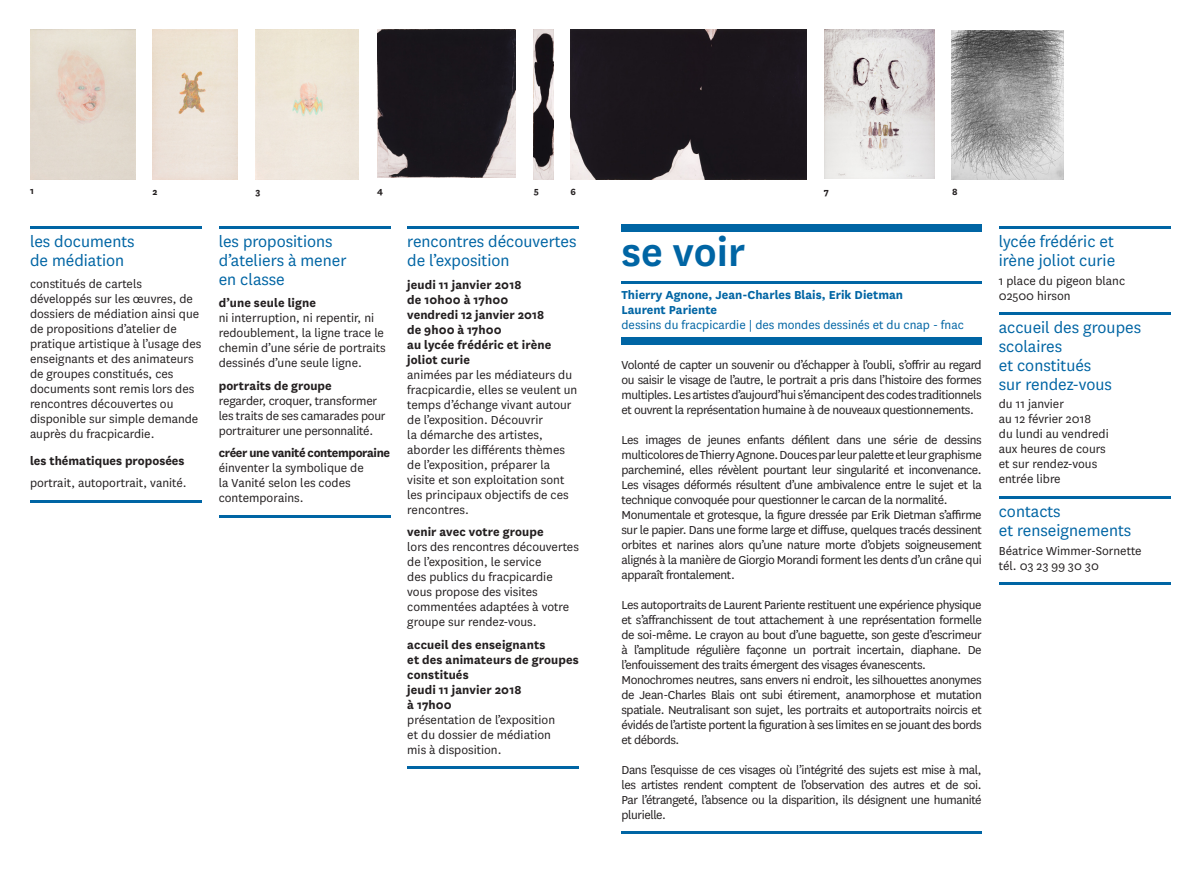
<style>
.page{position:relative;width:1200px;height:893px;background:#fff}
.page>*{position:absolute;margin:0;border:0;box-sizing:border-box;transform-origin:0 0}
.t1{font:600 45px "National";color:#0065a4}
.t2{font:18px/18.8px "National";color:#0065a4}
.Pa3{font:13.5px/15px "National";color:#231f20;text-align:justify}
.t3{font:700 13.5px/15px "National";letter-spacing:.005em;color:#231f20}
.t4{font:700 13.5px "National";color:#0065a4}
.t5{font:13.5px "National";color:#0065a4}
.t6{font:700 13.5px "National";letter-spacing:-.025em;color:#231f20}
.t7{font:700 10.5px "National";color:#231f20}
</style>
<div class="page">
<div style="left:621px;top:225px;width:360px;height:7px;background:#0065a4"></div>
<hr style="left:621px;top:281px;width:360px;height:2px;background:#0065a4">
<div style="left:621px;top:337px;width:360px;height:7px;background:#0065a4"></div>
<hr style="left:621px;top:831px;width:360px;height:2px;background:#0065a4">
<hr style="left:30px;top:226px;width:171px;height:2px;background:#0065a4">
<hr style="left:30px;top:500px;width:171px;height:2px;background:#0065a4">
<hr style="left:219px;top:226px;width:171px;height:2px;background:#0065a4">
<hr style="left:219px;top:515px;width:171px;height:2px;background:#0065a4">
<hr style="left:998px;top:226px;width:172px;height:2px;background:#0065a4">
<hr style="left:998px;top:312px;width:171px;height:3px;background:#0065a4">
<hr style="left:998px;top:496px;width:171px;height:2px;background:#0065a4">
<hr style="left:998px;top:582px;width:171px;height:3px;background:#0065a4">
<hr style="left:407px;top:226px;width:171px;height:3px;background:#0065a4">
<hr style="left:407px;top:766px;width:171px;height:3px;background:#0065a4">
<img style="left:30px;top:30px;width:105px;height:150px">
<img style="left:152px;top:30px;width:86px;height:150px">
<div style="left:255px;top:30px;width:104px;height:150px;background:#eee6d9"></div>
<img style="left:377px;top:29px;width:138px;height:148px">
<img style="left:533px;top:30px;width:20px;height:149px">
<div style="left:570px;top:29px;width:236px;height:150px;background:#1b161c"></div>
<img style="left:824px;top:30px;width:110px;height:149px">
<img style="left:951px;top:30px;width:112px;height:150px">
<p class="t7" style="left:30px;top:183px;width:5px">1</p>
<p class="t7" style="left:152px;top:184px;width:7px">2</p>
<p class="t7" style="left:255px;top:184px;width:7px">3</p>
<p class="t7" style="left:377px;top:183px;width:7px">4</p>
<p class="t7" style="left:533px;top:183px;width:7px">5</p>
<p class="t7" style="left:570px;top:184px;width:7px">6</p>
<p class="t7" style="left:823px;top:184px;width:7px">7</p>
<p class="t7" style="left:951px;top:184px;width:7px">8</p>
<p class="t2" style="left:30px;top:232px;width:106px">les documents</p>
<p class="t2" style="left:30px;top:250px;width:96px">de médiation</p>
<p class="Pa3" style="left:30px;top:276px;width:173px;text-align:left">constitués de cartels développés sur les œuvres, de dossiers de médiation ainsi que de propositions d’atelier de pratique artistique à l’usage des enseignants et des animateurs de groupes constitués, ces documents sont remis lors des rencontres découvertes ou disponible sur simple demande auprès du fracpicardie.</p>
<p class="t3" style="left:30px;top:452px;width:156px">les thématiques proposées</p>
<p class="Pa3" style="left:30px;top:475px;width:158px">portrait, autoportrait, vanité.</p>
<p class="t2" style="left:219px;top:232px;width:129px">les propositions d’ateliers à mener</p>
<p class="t2" style="left:219px;top:269px;width:68px">en classe</p>
<p class="t3" style="left:219px;top:295px;width:99px">d’une seule ligne</p>
<p class="Pa3" style="left:219px;top:310px;width:168px;text-align:left">ni interruption, ni repentir, ni redoublement, la ligne trace le chemin d’une série de portraits dessinés d’une seule ligne.</p>
<p class="t3" style="left:219px;top:377px;width:115px">portraits de groupe</p>
<p class="Pa3" style="left:219px;top:392px;width:168px;text-align:left">regarder, croquer, transformer les traits de ses camarades pour portraiturer une personnalité.</p>
<p class="t6" style="left:219px;top:443px;width:173px">créer une vanité contemporaine</p>
<p class="Pa3" style="left:219px;top:460px;width:147px;text-align:left">éinventer la symbolique de la Vanité selon les codes contemporains.</p>
<p class="t2" style="left:407px;top:232px;width:171px">rencontres découvertes de l’exposition</p>
<p class="t3" style="left:407px;top:276px;width:116px">jeudi 11 janvier 2018</p>
<p class="t3" style="left:407px;top:291px;width:102px">de 10h00 à 17h00</p>
<p class="t3" style="left:407px;top:306px;width:138px">vendredi 12 janvier 2018</p>
<p class="t3" style="left:407px;top:321px;width:96px">de 9h00 à 17h00</p>
<p class="t3" style="left:407px;top:336px;width:146px">au lycée frédéric et irène joliot curie</p>
<p class="Pa3" style="left:407px;top:366px;width:172px;text-align:left">animées par les médiateurs du fracpicardie, elles se veulent un temps d’échange vivant autour de l’exposition. Découvrir<br>la démarche des artistes, aborder les différents thèmes de l’exposition, préparer la visite et son exploitation sont les principaux objectifs de ces rencontres.</p>
<p class="t3" style="left:407px;top:524px;width:138px">venir avec votre groupe</p>
<p class="Pa3" style="left:407px;top:539px;width:173px;text-align:left">lors des rencontres découvertes de l’exposition, le service<br>des publics du fracpicardie vous propose des visites commentées adaptées à votre groupe sur rendez-vous.</p>
<p class="t3" style="left:407px;top:636px;width:140px">accueil des enseignants</p>
<p class="t3" style="left:407px;top:651px;width:173px">et des animateurs de groupes constitués</p>
<p class="t3" style="left:407px;top:681px;width:116px">jeudi 11 janvier 2018</p>
<p class="t3" style="left:407px;top:696px;width:46px">à 17h00</p>
<p class="Pa3" style="left:407px;top:711px;width:149px">présentation de l’exposition</p>
<p class="Pa3" style="left:407px;top:726px;width:145px">et du dossier de médiation</p>
<p class="Pa3" style="left:407px;top:741px;width:96px">mis à disposition.</p>
<p class="t1" style="left:621px;top:221px;width:125px">se voir</p>
<p class="t4" style="left:621px;top:286px;width:283px">Thierry Agnone, Jean-Charles Blais, Erik Dietman</p>
<p class="t4" style="left:621px;top:301px;width:97px">Laurent Pariente</p>
<p class="t5" style="left:621px;top:317px;width:344px">dessins du fracpicardie | des mondes dessinés et du cnap - fnac</p>
<p class="Pa3" style="left:621px;top:356px;width:362px">Volonté de capter un souvenir ou d’échapper à l’oubli, s’offrir au regard ou saisir le visage de l’autre, le portrait a pris dans l’histoire des formes multiples. Les artistes d’aujourd’hui s’émancipent des codes traditionnels et ouvrent la représentation humaine à de nouveaux questionnements.</p>
<p class="Pa3" style="left:621px;top:431px;width:361px">Les images de jeunes enfants défilent dans une série de dessins multicolores de Thierry Agnone. Douces par leur palette et leur graphisme parcheminé, elles révèlent pourtant leur singularité et inconvenance.<br>Les visages déformés résultent d’une ambivalence entre le sujet et la technique convoquée pour questionner le carcan de la normalité.</p>
<p class="Pa3" style="left:621px;top:506px;width:362px">Monumentale et grotesque, la figure dressée par Erik Dietman s’affirme sur le papier. Dans une forme large et diffuse, quelques tracés dessinent orbites et narines alors qu’une nature morte d’objets soigneusement alignés à la manière de Giorgio Morandi forment les dents d’un crâne qui apparaît frontalement.</p>
<p class="Pa3" style="left:621px;top:596px;width:361px">Les autoportraits de Laurent Pariente restituent une expérience physique et s’affranchissent de tout attachement à une représentation formelle de soi-même. Le crayon au bout d’une baguette, son geste d’escrimeur à l’amplitude régulière façonne un portrait incertain, diaphane. De l’enfouissement des traits émergent des visages évanescents.</p>
<p class="Pa3" style="left:621px;top:671px;width:362px">Monochromes neutres, sans envers ni endroit, les silhouettes anonymes de Jean-Charles Blais ont subi étirement, anamorphose et mutation spatiale. Neutralisant son sujet, les portraits et autoportraits noircis et évidés de l’artiste portent la figuration à ses limites en se jouant des bords et débords.</p>
<p class="Pa3" style="left:621px;top:761px;width:361px">Dans l’esquisse de ces visages où l’intégrité des sujets est mise à mal, les artistes rendent comptent de l’observation des autres et de soi.<br>Par l’étrangeté, l’absence ou la disparition, ils désignent une humanité plurielle.</p>
<p class="t2" style="left:998px;top:232px;width:117px">lycée frédéric et</p>
<p class="t2" style="left:998px;top:250px;width:118px">irène joliot curie</p>
<p class="Pa3" style="left:998px;top:272px;width:128px">1 place du pigeon blanc</p>
<p class="Pa3" style="left:998px;top:287px;width:73px">02500 hirson</p>
<p class="t2" style="left:998px;top:318px;width:144px">accueil des groupes scolaires</p>
<p class="t2" style="left:998px;top:355px;width:94px">et constitués</p>
<p class="t2" style="left:998px;top:374px;width:114px">sur rendez-vous</p>
<p class="Pa3" style="left:998px;top:396px;width:67px">du 11 janvier</p>
<p class="Pa3" style="left:998px;top:411px;width:94px">au 12 février 2018</p>
<p class="Pa3" style="left:998px;top:426px;width:111px">du lundi au vendredi</p>
<p class="Pa3" style="left:998px;top:441px;width:108px">aux heures de cours</p>
<p class="Pa3" style="left:998px;top:456px;width:100px">et sur rendez-vous</p>
<p class="Pa3" style="left:998px;top:471px;width:63px">entrée libre</p>
<p class="t2" style="left:998px;top:502px;width:63px">contacts</p>
<p class="t2" style="left:998px;top:520px;width:134px">et renseignements</p>
<p class="Pa3" style="left:998px;top:542px;width:144px">Béatrice Wimmer-Sornette</p>
<p class="Pa3" style="left:998px;top:557px;width:102px">tél. 03 23 99 30 30</p>
</div>
